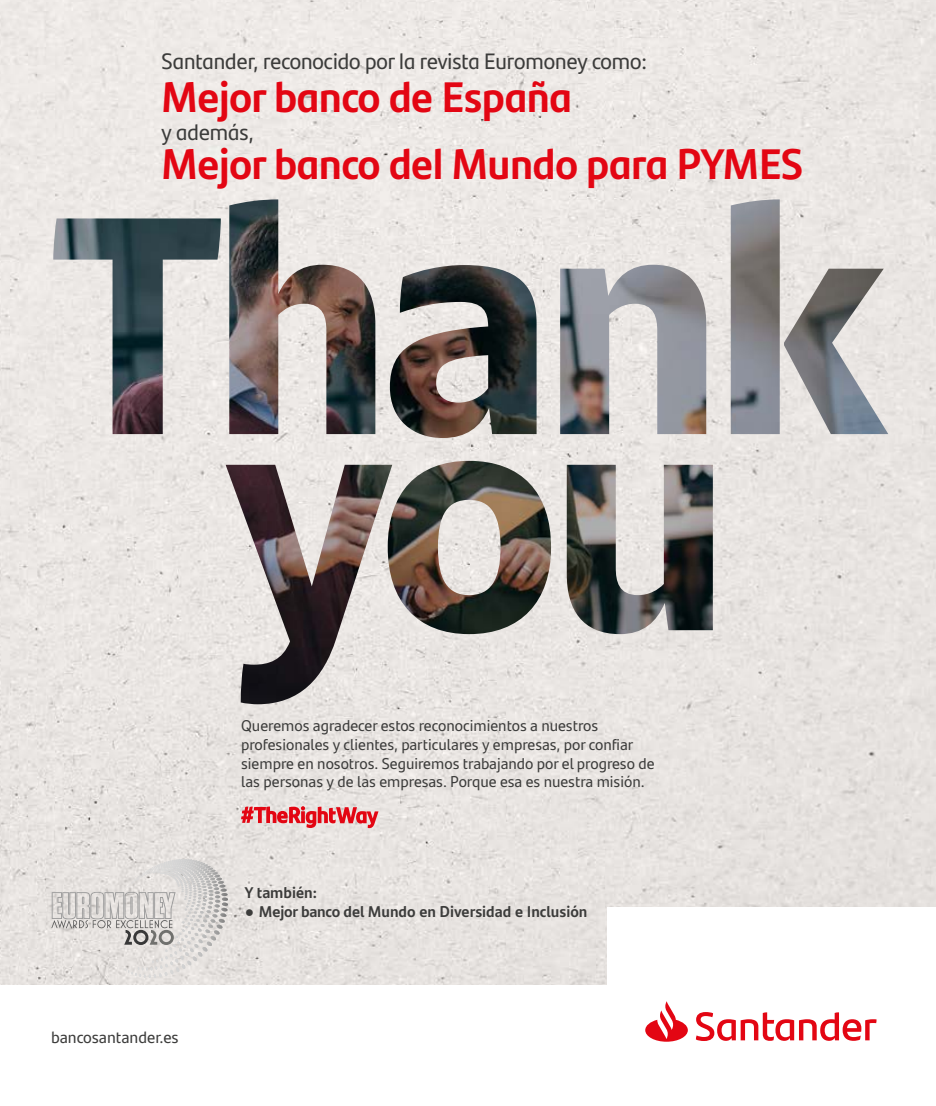
<style>
.page{position:relative;width:936px;height:1106px;background:#fff}
.page>*{position:absolute;margin:0;border:0;box-sizing:border-box;transform-origin:0 0}
.t1{font:700 42.9px/66.9px "Santander Headline";color:#e30613}
.t2{font:22.35px "Santander Headline";color:#3c3c3b}
.t3{font:16.35px "Santander Text";color:#3c3c3b}
.t4{font:15.6px/18.8px "Santander Text";color:#3c3c3b}
.t5{font:700 15.6px "Santander Text";color:#3c3c3b}
.s1{font-family:"Arial"}
</style>
<div class="page">
<img style="left:0;top:0;width:935px;height:985px">
<div style="left:607px;top:907px;width:328px;height:199px;background:#fff"></div>
<svg style="left:645px;top:1001px;width:231px;height:40px"></svg>
<svg style="left:241px;top:806px;width:137px;height:22px"></svg>
<svg style="left:51px;top:891px;width:124px;height:54px"></svg>
<svg style="left:167px;top:859px;width:30px;height:4px"></svg>
<img style="left:53px;top:199px;width:835px;height:505px">
<h2 class="t2" style="left:162px;top:44px;width:487px">Santander, reconocido por la revista Euromoney como:</h2>
<h1 class="t1" style="left:162px;top:61px;width:643px">Mejor banco de España<br>Mejor banco del Mundo para PYMES</h1>
<h2 class="t2" style="left:162px;top:115px;width:94px">y además,</h2>
<p class="t4" style="left:241px;top:715px;width:415px">Queremos agradecer estos reconocimientos a nuestros profesionales y clientes, particulares y empresas, por confiar siempre en nosotros. Seguiremos trabajando por el progreso de las personas y de las empresas. Porque esa es nuestra misión.</p>
<p class="t3" style="left:51px;top:1024px;width:129px">bancosantander.es</p>
<p class="t5" style="left:245px;top:880px;width:74px">Y también:</p>
<p class="t5" style="left:245px;top:899px;width:344px"><span class="s1">●</span> Mejor banco del Mundo en Diversidad e Inclusión</p>
</div>
